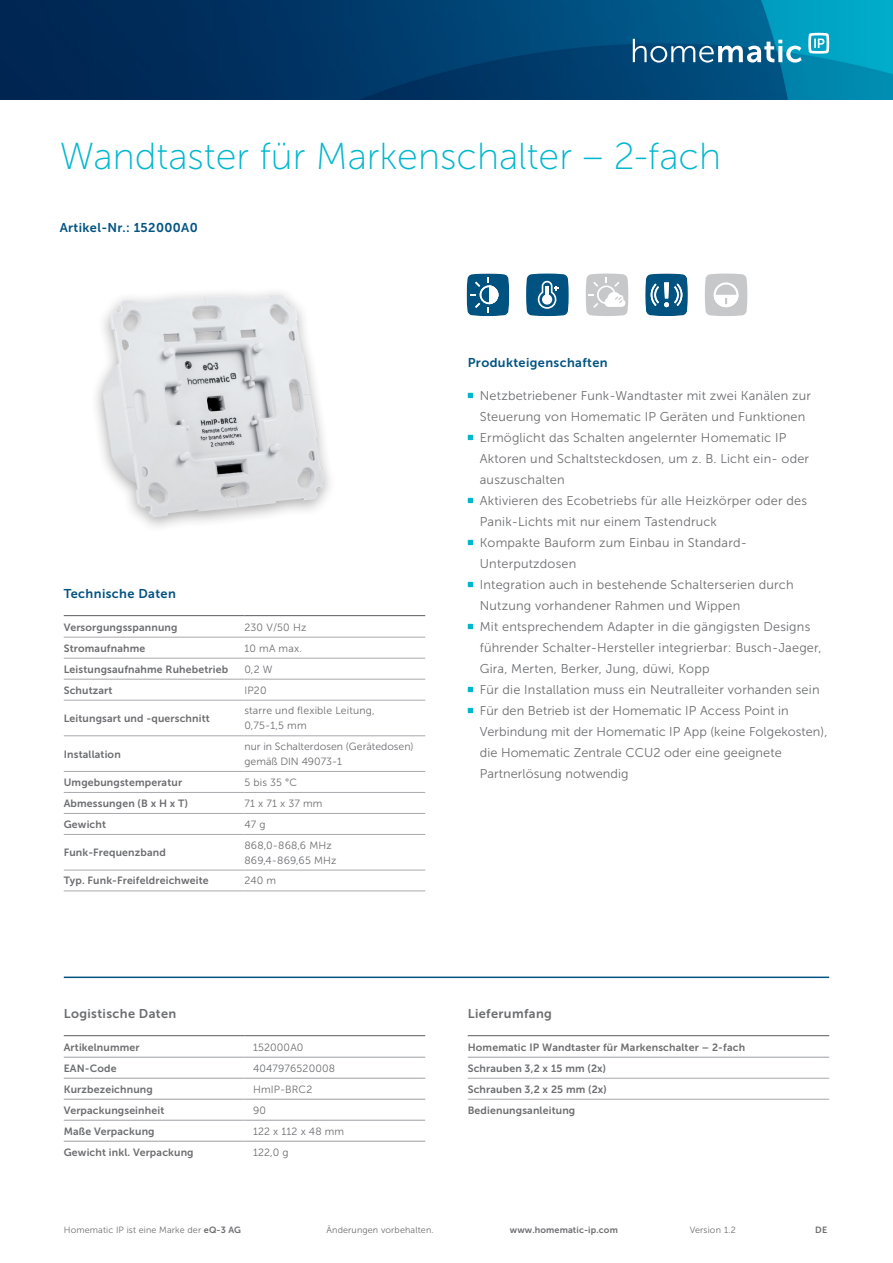
<style>
.page{position:relative;width:893px;height:1263px;background:#fff}
.page>*{position:absolute;margin:0;border:0;box-sizing:border-box;transform-origin:0 0}
.Headline{font:37.5px "Museo Sans 100";color:#00b7ce}
.Fließtext{font:12.75px/21px "Museo Sans 300";letter-spacing:.015em;color:#6c6d70}
.Zwischenüberschrift{font:12.75px "Museo Sans 700";letter-spacing:.03em;color:#005381}
.Subheadline{font:12.75px "Museo Sans 700";letter-spacing:.03em;color:#6c6d70}
.Subheadline-2{font:12.75px "Museo Sans 700";letter-spacing:.03em;color:#005381}
.Tabelle_bold_700{font:10.5px "Museo Sans 700";letter-spacing:.015em;color:#6c6d70}
.Tabelle_regular_300{font:10.5px/15px "Museo Sans 300";letter-spacing:.015em;color:#6c6d70}
.Fußnote{font:9px "Museo Sans 300";letter-spacing:.015em;color:#6c6d70}
.Fußnote-2{font:9px "Museo Sans 700";letter-spacing:.015em;color:#6c6d70}
.s1{font-family:"Museo Sans 700"}
</style>
<div class="page">
<hr style="left:64px;top:976px;width:765px;height:2px;background:#005381">
<svg style="left:468px;top:393px;width:5px;height:5px"></svg>
<svg style="left:468px;top:435px;width:5px;height:5px"></svg>
<svg style="left:468px;top:498px;width:5px;height:5px"></svg>
<svg style="left:468px;top:540px;width:5px;height:5px"></svg>
<svg style="left:468px;top:582px;width:5px;height:5px"></svg>
<svg style="left:468px;top:624px;width:5px;height:5px"></svg>
<svg style="left:468px;top:687px;width:5px;height:5px"></svg>
<svg style="left:468px;top:708px;width:5px;height:5px"></svg>
<hr style="left:64px;top:615px;width:180px;height:1px;background:#6c6d70">
<hr style="left:244px;top:615px;width:181px;height:1px;background:#6c6d70">
<hr style="left:64px;top:637px;width:180px;height:1px;background:#a8a9ad">
<hr style="left:244px;top:637px;width:181px;height:1px;background:#a8a9ad">
<hr style="left:64px;top:658px;width:180px;height:1px;background:#a8a9ad">
<hr style="left:244px;top:658px;width:181px;height:1px;background:#a8a9ad">
<hr style="left:64px;top:679px;width:180px;height:1px;background:#a8a9ad">
<hr style="left:244px;top:679px;width:181px;height:1px;background:#a8a9ad">
<hr style="left:64px;top:700px;width:180px;height:1px;background:#a8a9ad">
<hr style="left:244px;top:700px;width:181px;height:1px;background:#a8a9ad">
<hr style="left:64px;top:735px;width:180px;height:1px;background:#a8a9ad">
<hr style="left:244px;top:735px;width:181px;height:1px;background:#a8a9ad">
<hr style="left:64px;top:771px;width:180px;height:1px;background:#a8a9ad">
<hr style="left:244px;top:771px;width:181px;height:1px;background:#a8a9ad">
<hr style="left:64px;top:792px;width:180px;height:1px;background:#a8a9ad">
<hr style="left:244px;top:792px;width:181px;height:1px;background:#a8a9ad">
<hr style="left:64px;top:813px;width:180px;height:1px;background:#a8a9ad">
<hr style="left:244px;top:813px;width:181px;height:1px;background:#a8a9ad">
<hr style="left:64px;top:834px;width:180px;height:1px;background:#a8a9ad">
<hr style="left:244px;top:834px;width:181px;height:1px;background:#a8a9ad">
<hr style="left:64px;top:870px;width:180px;height:1px;background:#a8a9ad">
<hr style="left:244px;top:870px;width:181px;height:1px;background:#a8a9ad">
<hr style="left:64px;top:890px;width:180px;height:1px;background:#a8a9ad">
<hr style="left:244px;top:890px;width:181px;height:1px;background:#a8a9ad">
<hr style="left:468px;top:1057px;width:361px;height:1px;background:#a8a9ad">
<hr style="left:468px;top:1078px;width:361px;height:1px;background:#a8a9ad">
<hr style="left:468px;top:1099px;width:361px;height:1px;background:#a8a9ad">
<hr style="left:468px;top:1035px;width:361px;height:1px;background:#6c6d70">
<hr style="left:64px;top:1057px;width:180px;height:1px;background:#a8a9ad">
<hr style="left:244px;top:1057px;width:181px;height:1px;background:#a8a9ad">
<hr style="left:64px;top:1078px;width:180px;height:1px;background:#a8a9ad">
<hr style="left:244px;top:1078px;width:181px;height:1px;background:#a8a9ad">
<hr style="left:64px;top:1099px;width:180px;height:1px;background:#a8a9ad">
<hr style="left:244px;top:1099px;width:181px;height:1px;background:#a8a9ad">
<hr style="left:64px;top:1120px;width:180px;height:1px;background:#a8a9ad">
<hr style="left:244px;top:1120px;width:181px;height:1px;background:#a8a9ad">
<hr style="left:64px;top:1141px;width:180px;height:1px;background:#a8a9ad">
<hr style="left:244px;top:1141px;width:181px;height:1px;background:#a8a9ad">
<hr style="left:64px;top:1035px;width:180px;height:1px;background:#6c6d70">
<hr style="left:244px;top:1035px;width:181px;height:1px;background:#6c6d70">
<div style="left:91px;top:286px;width:245px;height:247px;background:#231f20;opacity:.39"></div>
<img style="left:103px;top:295px;width:220px;height:222px">
<svg style="left:586px;top:274px;width:42px;height:42px"></svg>
<svg style="left:467px;top:274px;width:42px;height:42px;background:#2d7197"></svg>
<svg style="left:705px;top:274px;width:42px;height:42px"></svg>
<svg style="left:645px;top:274px;width:43px;height:42px;background:#337599"></svg>
<svg style="left:526px;top:274px;width:43px;height:42px;background:#2a6f95"></svg>
<hr style="left:545px;top:286px;width:4px;height:10px;background:#fff">
<img style="left:0;top:0;width:893px;height:99px">
<svg style="left:633px;top:39px;width:169px;height:24px"></svg>
<svg style="left:808px;top:33px;width:21px;height:21px"></svg>
<p class="Headline" style="left:60px;top:136px;width:663px">Wandtaster für Markenschalter – 2-fach</p>
<p class="Subheadline-2" style="left:60px;top:220px;width:139px">Artikel-Nr.: 152000A0</p>
<p class="Zwischenüberschrift" style="left:64px;top:587px;width:114px">Technische Daten</p>
<p class="Tabelle_bold_700" style="left:64px;top:621px;width:115px">Versorgungsspannung</p>
<p class="Tabelle_regular_300" style="left:244px;top:619px;width:63px">230 V/50 Hz</p>
<p class="Tabelle_bold_700" style="left:64px;top:642px;width:83px">Stromaufnahme</p>
<p class="Tabelle_regular_300" style="left:244px;top:640px;width:59px">10 mA max.</p>
<p class="Tabelle_bold_700" style="left:64px;top:663px;width:166px">Leistungsaufnahme Ruhebetrieb</p>
<p class="Tabelle_regular_300" style="left:244px;top:661px;width:29px">0,2 W</p>
<p class="Tabelle_bold_700" style="left:64px;top:684px;width:50px">Schutzart</p>
<p class="Tabelle_regular_300" style="left:244px;top:682px;width:24px">IP20</p>
<p class="Tabelle_bold_700" style="left:64px;top:712px;width:148px">Leitungsart und -querschnitt</p>
<p class="Tabelle_regular_300" style="left:244px;top:703px;width:132px">starre und flexible Leitung,</p>
<p class="Tabelle_regular_300" style="left:244px;top:718px;width:64px">0,75-1,5 mm</p>
<p class="Tabelle_bold_700" style="left:64px;top:748px;width:59px">Installation</p>
<p class="Tabelle_regular_300" style="left:244px;top:739px;width:171px">nur in Schalterdosen (Gerätedosen) gemäß DIN 49073-1</p>
<p class="Tabelle_bold_700" style="left:64px;top:776px;width:120px">Umgebungstemperatur</p>
<p class="Tabelle_regular_300" style="left:244px;top:775px;width:54px">5 bis 35 °C</p>
<p class="Tabelle_bold_700" style="left:64px;top:797px;width:126px">Abmessungen (B x H x T)</p>
<p class="Tabelle_regular_300" style="left:244px;top:796px;width:79px">71 x 71 x 37 mm</p>
<p class="Tabelle_bold_700" style="left:64px;top:818px;width:44px">Gewicht</p>
<p class="Tabelle_regular_300" style="left:244px;top:817px;width:23px">47 g</p>
<p class="Tabelle_bold_700" style="left:64px;top:847px;width:104px">Funk-Frequenzband</p>
<p class="Tabelle_regular_300" style="left:244px;top:838px;width:89px">868,0-868,6 MHz</p>
<p class="Tabelle_regular_300" style="left:244px;top:853px;width:94px">869,4-869,65 MHz</p>
<p class="Tabelle_bold_700" style="left:64px;top:875px;width:146px">Typ. Funk-Freifeldreichweite</p>
<p class="Tabelle_regular_300" style="left:244px;top:873px;width:33px">240 m</p>
<p class="Subheadline" style="left:64px;top:1007px;width:114px">Logistische Daten</p>
<p class="Tabelle_bold_700" style="left:64px;top:1041px;width:77px">Artikelnummer</p>
<p class="Tabelle_regular_300" style="left:253px;top:1039px;width:52px">152000A0</p>
<p class="Tabelle_bold_700" style="left:64px;top:1062px;width:54px">EAN-Code</p>
<p class="Tabelle_regular_300" style="left:253px;top:1060px;width:84px">4047976520008</p>
<p class="Tabelle_bold_700" style="left:64px;top:1083px;width:91px">Kurzbezeichnung</p>
<p class="Tabelle_regular_300" style="left:253px;top:1081px;width:61px">HmIP-BRC2</p>
<p class="Tabelle_bold_700" style="left:64px;top:1104px;width:102px">Verpackungseinheit</p>
<p class="Tabelle_regular_300" style="left:253px;top:1102px;width:14px">90</p>
<p class="Tabelle_bold_700" style="left:64px;top:1125px;width:92px">Maße Verpackung</p>
<p class="Tabelle_regular_300" style="left:253px;top:1123px;width:93px">122 x 112 x 48 mm</p>
<p class="Tabelle_bold_700" style="left:64px;top:1146px;width:131px">Gewicht inkl. Verpackung</p>
<p class="Tabelle_regular_300" style="left:253px;top:1144px;width:37px">122,0 g</p>
<p class="Zwischenüberschrift" style="left:468px;top:356px;width:141px">Produkteigenschaften</p>
<p class="Fließtext" style="left:480px;top:385px;width:333px">Netzbetriebener Funk-Wandtaster mit zwei Kanälen zur<br>Steuerung von Homematic IP Geräten und Funktionen</p>
<p class="Fließtext" style="left:480px;top:427px;width:331px">Ermöglicht das Schalten angelernter Homematic IP<br>Aktoren und Schaltsteckdosen, um z. B. Licht ein- oder auszuschalten</p>
<p class="Fließtext" style="left:480px;top:490px;width:329px">Aktivieren des Ecobetriebs für alle Heizkörper oder des<br>Panik-Lichts mit nur einem Tastendruck</p>
<p class="Fließtext" style="left:480px;top:532px;width:269px">Kompakte Bauform zum Einbau in Standard-<br>Unterputzdosen</p>
<p class="Fließtext" style="left:480px;top:574px;width:315px">Integration auch in bestehende Schalterserien durch<br>Nutzung vorhandener Rahmen und Wippen</p>
<p class="Fließtext" style="left:480px;top:616px;width:343px">Mit entsprechendem Adapter in die gängigsten Designs führender Schalter-Hersteller integrierbar: Busch-Jaeger,<br>Gira, Merten, Berker, Jung, düwi, Kopp</p>
<p class="Fließtext" style="left:480px;top:679px;width:341px">Für die Installation muss ein Neutralleiter vorhanden sein</p>
<p class="Fließtext" style="left:480px;top:700px;width:349px">Für den Betrieb ist der Homematic IP Access Point in Verbindung mit der Homematic IP App (keine Folgekosten), die Homematic Zentrale CCU2 oder eine geeignete Partnerlösung notwendig</p>
<p class="Subheadline" style="left:468px;top:1007px;width:86px">Lieferumfang</p>
<p class="Tabelle_bold_700" style="left:468px;top:1041px;width:279px">Homematic IP Wandtaster für Markenschalter – 2-fach</p>
<p class="Tabelle_bold_700" style="left:468px;top:1062px;width:140px">Schrauben 3,2 x 15 mm (2x)</p>
<p class="Tabelle_bold_700" style="left:468px;top:1083px;width:141px">Schrauben 3,2 x 25 mm (2x)</p>
<p class="Tabelle_bold_700" style="left:468px;top:1104px;width:109px">Bedienungsanleitung</p>
<p class="Fußnote" style="left:64px;top:1225px;width:179px">Homematic IP ist eine Marke der <span class="s1">eQ-3 AG</span></p>
<p class="Fußnote" style="left:327px;top:1225px;width:109px">Änderungen vorbehalten.</p>
<p class="Fußnote-2" style="left:510px;top:1225px;width:109px">www.homematic-ip.com</p>
<p class="Fußnote" style="left:690px;top:1225px;width:48px">Version 1.2</p>
<p class="Fußnote-2" style="left:815px;top:1225px;width:13px">DE</p>
</div>
